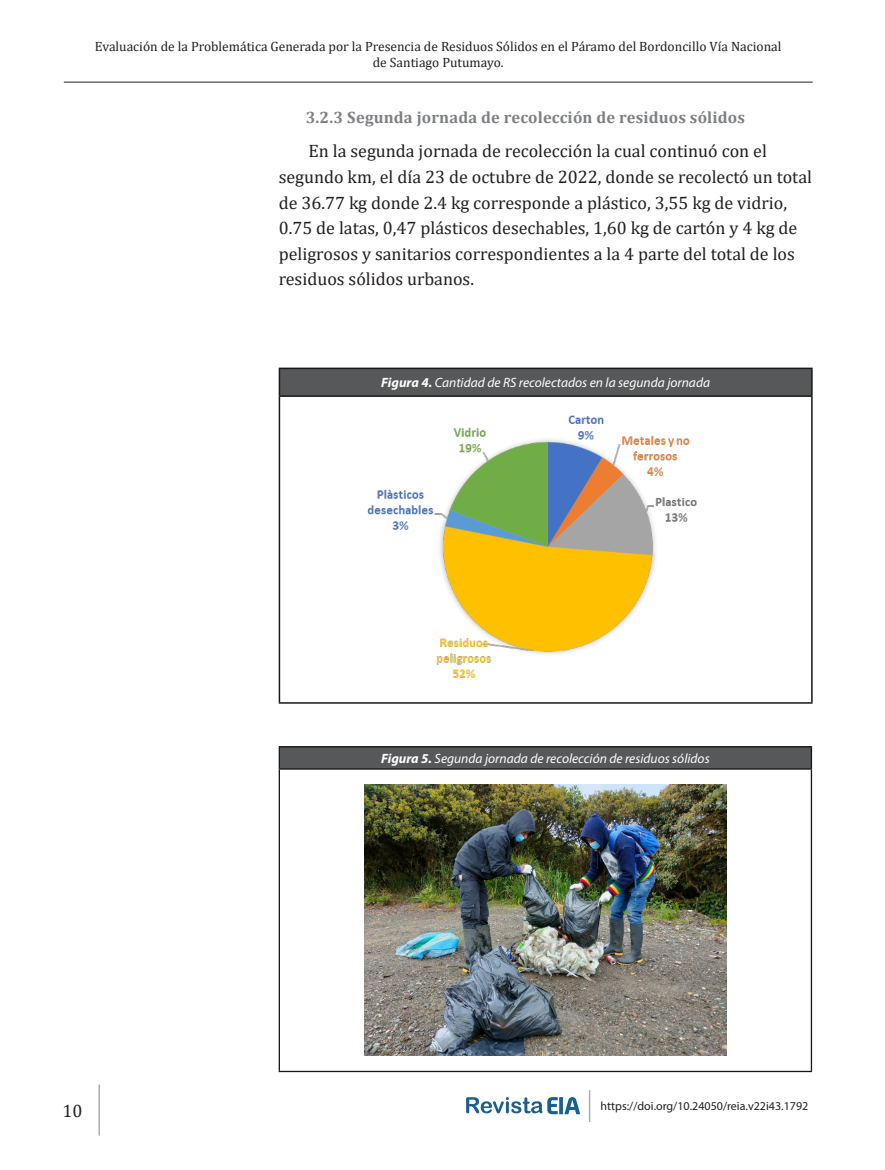
<style>
.page{position:relative;width:885px;height:1170px;background:#fff}
.page>*{position:absolute;margin:0;border:0;box-sizing:border-box;transform-origin:0 0}
.t1{font:18px/25.5px "Cambria";color:#231f20}
.Resumen{font:700 16.5px "Cambria";letter-spacing:.01em;color:#7d7f83}
.t2{font:13.5px/16.2px "Cambria";color:#231f20;text-align:center}
.t3{font:italic 13.5px "Myriad Pro";color:#fff}
.t4{font:12px "Myriad Pro";color:#231f20}
.s1{font-weight:700}
</style>
<div class="page">
<hr style="left:64px;top:82px;width:748px;height:1px;background:#231f20">
<hr style="left:98px;top:1084px;width:2px;height:51px;background:#a9acb0">
<hr style="left:588px;top:1089px;width:2px;height:32px;background:#a9acb0">
<svg style="left:466px;top:1097px;width:114px;height:17px"></svg>
<div style="left:279px;top:368px;width:532px;height:28px;background:#57585a"></div>
<hr style="left:279px;top:367px;width:533px;height:2px;background:#181717">
<svg style="left:279px;top:369px;width:1px;height:26px"></svg>
<svg style="left:811px;top:369px;width:1px;height:26px"></svg>
<hr style="left:279px;top:395px;width:533px;height:2px;background:#181717">
<hr style="left:279px;top:397px;width:1px;height:305px;background:#181717">
<hr style="left:811px;top:397px;width:1px;height:305px;background:#181717">
<hr style="left:279px;top:702px;width:533px;height:1px;background:#181717">
<img style="left:367px;top:415px;width:330px;height:263px">
<div style="left:279px;top:746px;width:532px;height:23px;background:#57585a"></div>
<hr style="left:279px;top:746px;width:533px;height:1px;background:#181717">
<hr style="left:279px;top:768px;width:533px;height:1px;background:#181717">
<hr style="left:279px;top:1070px;width:533px;height:1px;background:#181717">
<svg style="left:279px;top:747px;width:1px;height:21px"></svg>
<hr style="left:279px;top:769px;width:1px;height:301px;background:#181717">
<hr style="left:810px;top:747px;width:2px;height:21px;background:#181717">
<hr style="left:810px;top:769px;width:2px;height:301px;background:#181717">
<img style="left:364px;top:784px;width:362px;height:271px">
<p class="t2" style="left:95px;top:38px;width:688px">Evaluación de la Problemática Generada por la Presencia de Residuos Sólidos en el Páramo del Bordoncillo Vía Nacional de Santiago Putumayo.</p>
<p class="Resumen" style="left:306px;top:106px;width:441px">3.2.3 Segunda jornada de recolección de residuos sólidos</p>
<p class="t1" style="left:279px;top:138px;width:534px;text-indent:30px">En la segunda jornada de recolección la cual continuó con el segundo km, el día 23 de octubre de 2022, donde se recolectó un total de 36.77 kg donde 2.4 kg corresponde a plástico, 3,55 kg de vidrio, 0.75 de latas, 0,47 plásticos desechables, 1,60 kg de cartón y 4 kg de peligrosos y sanitarios correspondientes a la 4 parte del total de los residuos sólidos urbanos.</p>
<p class="t3" style="left:381px;top:374px;width:330px"><span class="s1">Figura 4.</span> Cantidad de RS recolectados en la segunda jornada</p>
<p class="t3" style="left:381px;top:750px;width:330px"><span class="s1">Figura 5.</span> Segunda jornada de recolección de residuos sólidos</p>
<p class="t1" style="left:62px;top:1097px;width:21px">10</p>
<p class="t4" style="left:600px;top:1098px;width:209px">https://doi.org/10.24050/reia.v22i43.1792</p>
</div>
